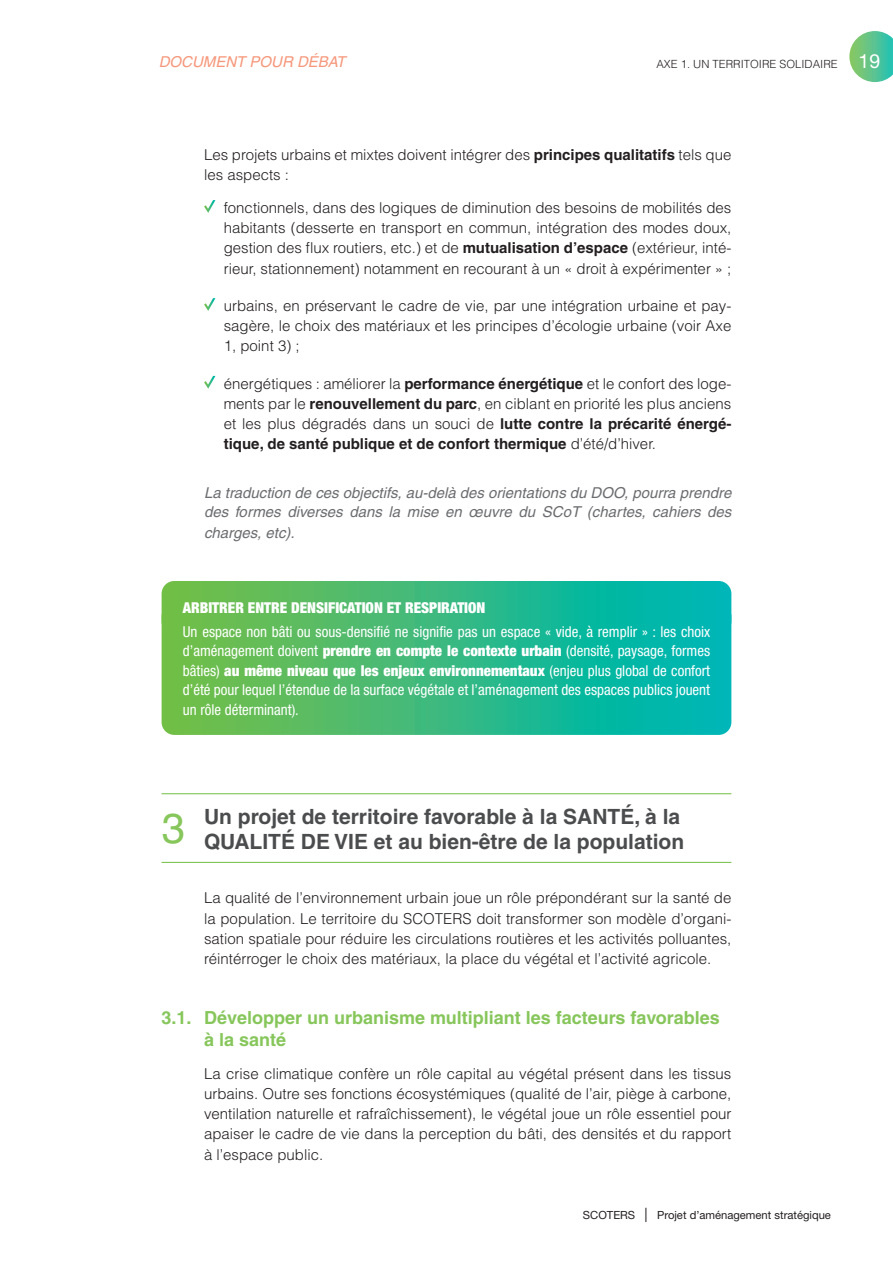
<style>
.page{position:relative;width:893px;height:1263px;background:#fff}
.page>*{position:absolute;margin:0;border:0;box-sizing:border-box;transform-origin:0 0}
.t1{font:42px "Helvetica";color:#86c65a}
.t2{font:700 21px/25.2px "Helvetica";color:#4b4c4d}
.t3{font:700 18px/21.6px "Helvetica";color:#86c65a}
.t4{font:300 15px/20.2px "Helvetica LT Std";color:#231f20;text-align:justify}
.t5{font:condensed 15px/19.5px "Helvetica Neue";color:#fff}
.t6{font:italic 15px/19.5px "Helvetica";color:#6c6d70}
.t7{font:900 condensed 15px "Helvetica Neue LT Std";color:#fff}
.t8{font:700 15px "Helvetica";color:#231f20}
.t9{font:italic 15px "Helvetica";color:#f6977a}
.t10{font:11.25px "Helvetica Neue LT Std";color:#231f20}
.t11{font:300 11.25px "Helvetica LT Std";color:#231f20}
.s1{font-family:"Helvetica Neue LT Std";font-weight:400;font-size:19.5px;color:#fff}
.s2{font-family:"Helvetica";font-weight:700}
.s3{font-family:"Helvetica LT Std";font-weight:300}
.s4{font-family:"Helvetica Neue LT Std";font-weight:900}
.s5{font-family:"Helvetica Neue";font-weight:400}
.s6{font-size:14.25px}
</style>
<div class="page">
<svg style="left:849px;top:31px;width:44px;height:51px"></svg>
<svg style="left:162px;top:581px;width:569px;height:23px;background:#35ba80"></svg>
<svg style="left:162px;top:604px;width:569px;height:131px;background:#35b97f"></svg>
<hr style="left:162px;top:793px;width:569px;height:1px;background:#71bf44">
<hr style="left:162px;top:862px;width:569px;height:1px;background:#71bf44">
<svg style="left:204px;top:200px;width:11px;height:13px"></svg>
<svg style="left:204px;top:298px;width:11px;height:13px"></svg>
<svg style="left:204px;top:376px;width:11px;height:13px"></svg>
<p class="t9" style="left:159px;top:53px;width:188px">DOCUMENT POUR DÉBAT</p>
<p class="t11" style="left:656px;top:57px;width:225px">AXE 1. UN TERRITOIRE SOLIDAIRE <span class="s1">19</span></p>
<p class="t4" style="left:204px;top:144px;width:529px">Les projets urbains et mixtes doivent intégrer des <span class="s2">principes qualitatifs</span> tels que les aspects :</p>
<p class="t4" style="left:224px;top:197px;width:509px">fonctionnels, dans des logiques de diminution des besoins de mobilités des habitants (desserte en transport en commun, intégration des modes doux, gestion des flux routiers, etc.) et de <span class="s2">mutualisation d’espace</span> (extérieur, inté&shy;rieur, stationnement) notamment en recourant à un « droit à expérimenter » ;</p>
<p class="t4" style="left:224px;top:295px;width:509px">urbains, en préservant le cadre de vie, par une intégration urbaine et pay&shy;sagère, le choix des matériaux et les principes d’écologie urbaine (voir Axe 1, point 3) ;</p>
<p class="t4" style="left:224px;top:373px;width:509px">énergétiques : améliorer la <span class="s2">performance énergétique</span> et le confort des loge&shy;ments par le <span class="s2">renouvellement du parc</span>, en ciblant en priorité les plus anciens et les plus dégradés dans un souci de <span class="s2">lutte contre la précarité énergé-</span></p>
<p class="t8" style="left:224px;top:435px;width:434px">tique, de santé publique et de confort thermique <span class="s3">d’été/d’hiver.</span></p>
<p class="t6" style="left:204px;top:483px;width:529px">La traduction de ces objectifs, au-delà des orientations du DOO, pourra prendre des formes diverses dans la mise en œuvre du SCoT (chartes, cahiers des</p>
<p class="t6" style="left:204px;top:523px;width:92px">charges, etc).</p>
<p class="t7" style="left:183px;top:598px;width:304px">ARBITRER ENTRE DENSIFICATION ET RESPIRATION</p>
<p class="t5" style="left:183px;top:621px;width:529px">Un espace non bâti ou sous-densifié ne signifie pas un espace « vide, à remplir » : les choix d’aménagement doivent <span class="s4">prendre en compte le contexte urbain</span> (densité, paysage, formes</p>
<p class="t7" style="left:183px;top:661px;width:529px"><span class="s5">bâties)</span> au même niveau que les enjeux environnementaux <span class="s5">(enjeu plus global de confort</span></p>
<p class="t5" style="left:183px;top:680px;width:529px">d’été pour lequel l’étendue de la surface végétale et l’aménagement des espaces publics jouent un rôle déterminant).</p>
<h1 class="t1" style="left:162px;top:804px;width:25px">3</h1>
<h2 class="t2" style="left:204px;top:804px;width:482px">Un projet de territoire favorable à la SANTÉ, à la<br>QUALITÉ DE VIE et au bien-être de la population</h2>
<p class="t4" style="left:204px;top:888px;width:529px">La qualité de l’environnement urbain joue un rôle prépondérant sur la santé de la population. Le territoire du SCOTERS doit transformer son modèle d’organi&shy;sation spatiale pour réduire les circulations routières et les activités polluantes, réintérroger le choix des matériaux, la place du végétal et l’activité agricole.</p>
<p class="t3" style="left:204px;top:1007px;width:517px;text-indent:-43px">3.1. Développer un urbanisme multipliant les facteurs favorables à la santé</p>
<p class="t4" style="left:204px;top:1063px;width:529px">La crise climatique confère un rôle capital au végétal présent dans les tissus urbains. Outre ses fonctions écosystémiques (qualité de l’air, piège à carbone, ventilation naturelle et rafraîchissement), le végétal joue un rôle essentiel pour apaiser le cadre de vie dans la perception du bâti, des densités et du rapport à l’espace public.</p>
<p class="t10" style="left:583px;top:1208px;width:250px">SCOTERS <span class="s6">|</span> Projet d’aménagement stratégique</p>
</div>
